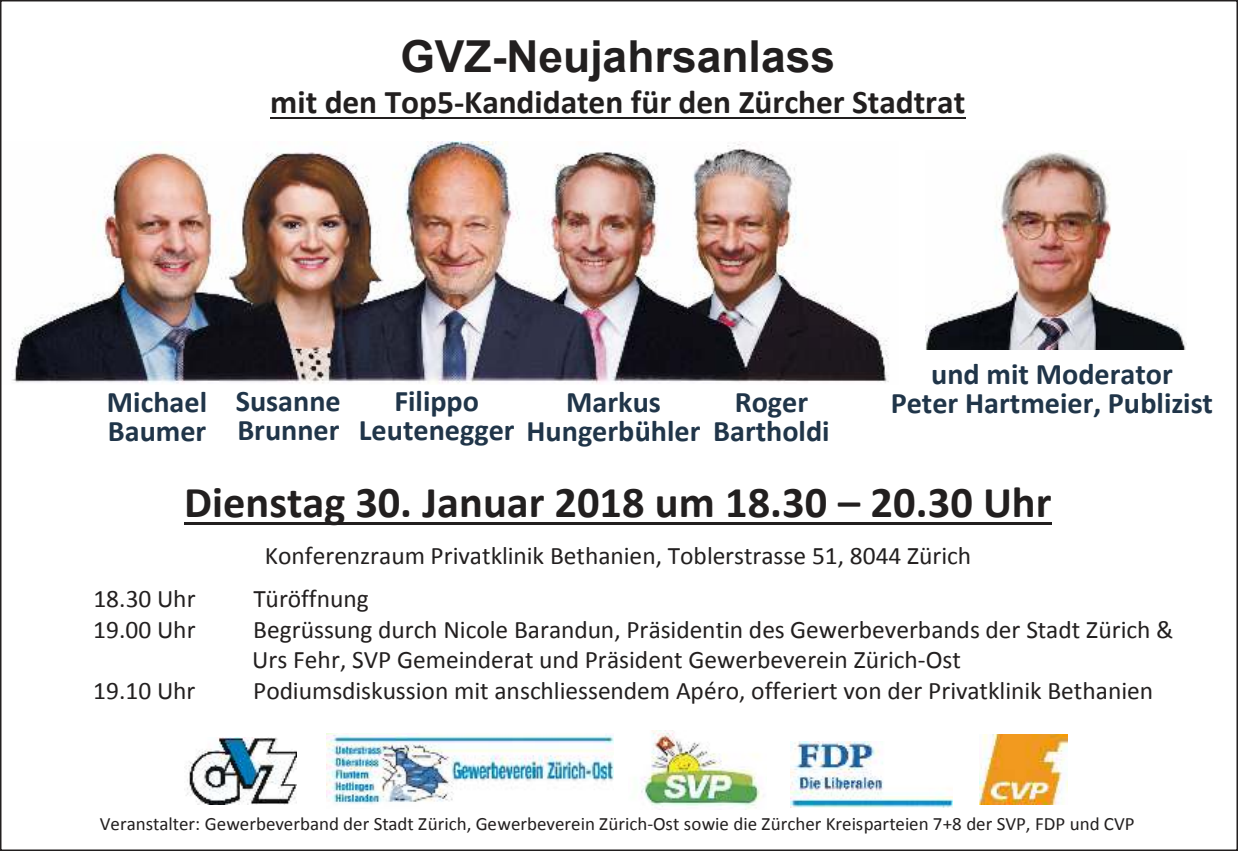
<style>
.page{position:relative;width:1238px;height:851px;background:#fff}
.page>*{position:absolute;margin:0;border:0;box-sizing:border-box;transform-origin:0 0}
.t1{font:700 44.1px "Calibri";color:#221f1f}
.t2{font:700 44.1px "Arial";color:#221f1f}
.t3{font:700 33.3px "Calibri";color:#221f1f}
.t4{font:700 30px/28.8px "Calibri";color:#203549}
.t5{font:25.2px/30.3px "Calibri";color:#221f1f}
.t6{font:18.9px "Calibri";color:#221f1f}
</style>
<div class="page">
<hr style="left:270px;top:117px;width:695px;height:2px;background:#221f1f">
<hr style="left:184px;top:522px;width:867px;height:2px;background:#221f1f">
<img style="left:641px;top:730px;width:121px;height:79px">
<img style="left:327px;top:733px;width:286px;height:71px">
<img style="left:979px;top:734px;width:87px;height:70px">
<img style="left:790px;top:741px;width:162px;height:66px">
<img style="left:11px;top:141px;width:878px;height:243px">
<img style="left:925px;top:152px;width:261px;height:197px">
<img style="left:184px;top:737px;width:112px;height:67px">
<h1 class="t2" style="left:400px;top:40px;width:436px">GVZ-Neujahrsanlass</h1>
<h2 class="t3" style="left:270px;top:90px;width:696px">mit den Top5-Kandidaten für den Zürcher Stadtrat</h2>
<p class="t4" style="left:931px;top:362px;width:243px">und mit Moderator</p>
<p class="t4" style="left:236px;top:389px;width:106px">Susanne<br>Brunner</p>
<p class="t4" style="left:359px;top:388px;width:472px;line-height:30px;text-indent:35px">Filippo<br>Leutenegger Hungerbühler Bartholdi</p>
<p class="t4" style="left:107px;top:390px;width:102px">Michael</p>
<p class="t4" style="left:890px;top:391px;width:324px">Peter Hartmeier, Publizist</p>
<p class="t4" style="left:108px;top:419px;width:100px">Baumer</p>
<p class="t4" style="left:566px;top:390px;width:96px">Markus</p>
<p class="t4" style="left:734px;top:390px;width:75px">Roger</p>
<h1 class="t1" style="left:184px;top:487px;width:868px">Dienstag 30. Januar 2018 um 18.30 – 20.30 Uhr</h1>
<p class="t5" style="left:265px;top:542px;width:708px">Konferenzraum Privatklinik Bethanien, Toblerstrasse 51, 8044 Zürich</p>
<p class="t5" style="left:93px;top:586px;width:104px">18.30 Uhr</p>
<p class="t5" style="left:253px;top:586px;width:117px">Türöffnung</p>
<p class="t5" style="left:93px;top:616px;width:104px">19.00 Uhr</p>
<p class="t5" style="left:252px;top:616px;width:922px">Begrüssung durch Nicole Barandun, Präsidentin des Gewerbeverbands der Stadt Zürich &amp;<br>Urs Fehr, SVP Gemeinderat und Präsident Gewerbeverein Zürich-Ost</p>
<p class="t5" style="left:93px;top:677px;width:104px">19.10 Uhr</p>
<p class="t5" style="left:253px;top:677px;width:901px">Podiumsdiskussion mit anschliessendem Apéro, offeriert von der Privatklinik Bethanien</p>
<p class="t6" style="left:100px;top:817px;width:1036px">Veranstalter: Gewerbeverband der Stadt Zürich, Gewerbeverein Zürich-Ost sowie die Zürcher Kreisparteien 7+8 der SVP, FDP und CVP</p>
</div>
